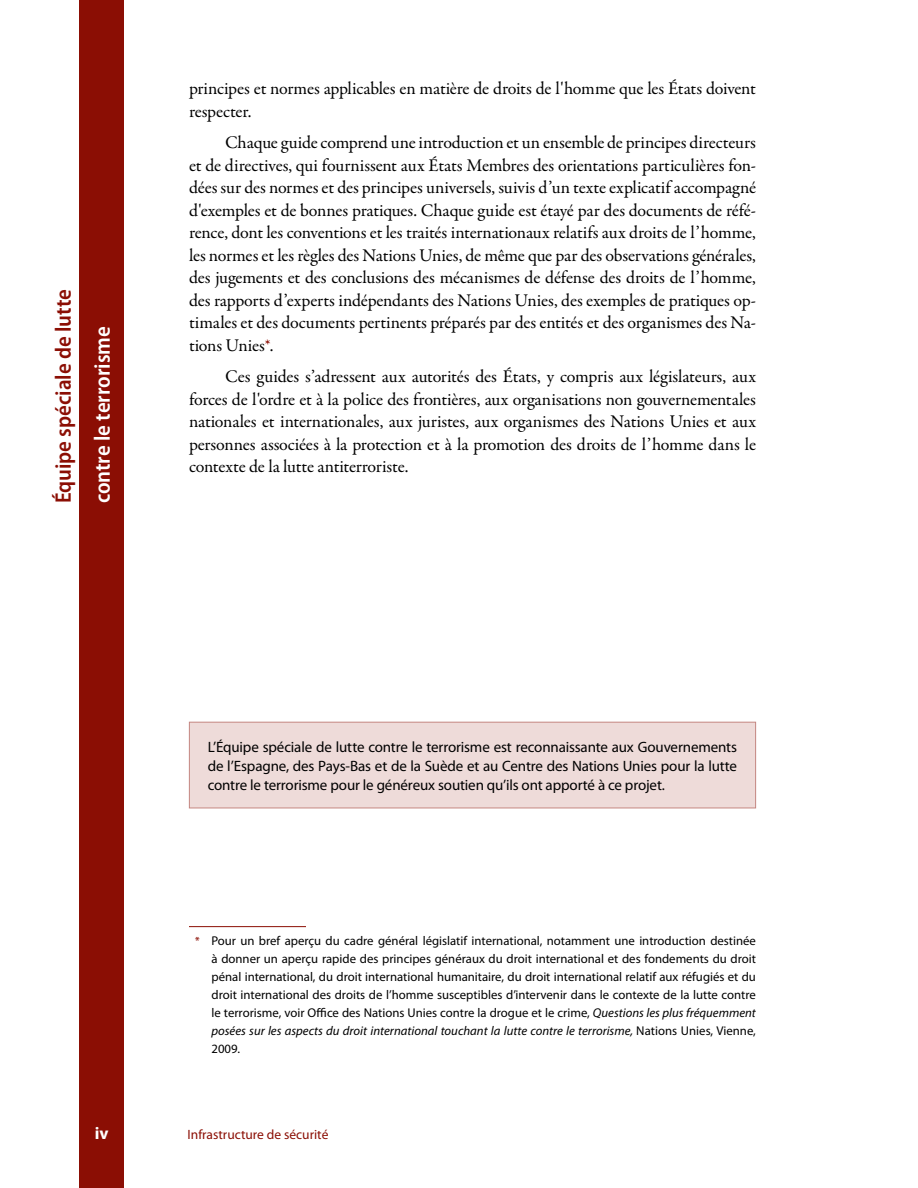
<style>
.page{position:relative;width:918px;height:1188px;background:#fff}
.page>*{position:absolute;margin:0;border:0;box-sizing:border-box;transform-origin:0 0}
.t1{font:600 semi-condensed 22.5px "Myriad Pro";color:#8b0e04}
.t2{font:600 semi-condensed 22.5px "Myriad Pro";color:#fff}
.t3{font:18px/22.5px "Garamond Premr Pro";letter-spacing:-.015em;color:#000;text-align:justify}
.t4{font:700 17.25px "Myriad Pro";color:#fff}
.t5{font:15px/18.9px "Myriad Pro";letter-spacing:-.01em;color:#000;text-align:justify}
.t6{font:13.5px "Myriad Pro";color:#8b0e04}
.t7{font:12.75px/18px "Myriad Pro";color:#000;text-align:justify}
.s1{color:#8b0e04}
.s2{font-weight:700;color:#fff}
.s3{font-weight:600;font-size:10.5px;color:#8b0e04}
.s4{font-style:italic}
</style>
<div class="page">
<div style="left:79px;top:0;width:45px;height:1188px;background:#8b0e04"></div>
<div style="left:189px;top:722px;width:567px;height:86px;background:#eedbd9"></div>
<div style="left:189px;top:722px;width:567px;height:86px;border:1px solid #c58782"></div>
<hr style="left:189px;top:926px;width:117px;height:1px;background:#8b0e04">
<p class="t1" style="left:51px;top:503px;width:216px;rotate:-90deg">Équipe spéciale de lutte</p>
<p class="t2" style="left:90px;top:503px;width:179px;rotate:-90deg">contre le terrorisme</p>
<p class="t3" style="left:189px;top:78px;width:568px">principes et normes applicables en matière de droits de l'homme que les États doivent respecter.</p>
<p class="t3" style="left:189px;top:132px;width:569px;text-indent:36px">Chaque guide comprend une introduction et un ensemble de principes directeurs et de directives, qui fournissent aux États Membres des orientations particulières fon&shy;dées sur des normes et des principes universels, suivis d’un texte explicatif accompagné d'exemples et de bonnes pratiques. Chaque guide est étayé par des documents de réfé&shy;rence, dont les conventions et les traités internationaux relatifs aux droits de l’homme, les normes et les règles des Nations Unies, de même que par des observations générales, des jugements et des conclusions des mécanismes de défense des droits de l’homme, des rapports d’experts indépendants des Nations Unies, des exemples de pratiques op&shy;timales et des documents pertinents préparés par des entités et des organismes des Na&shy;tions Unies<span class="s1">*</span>.</p>
<p class="t3" style="left:189px;top:366px;width:569px;text-indent:36px">Ces guides s’adressent aux autorités des États, y compris aux législateurs, aux forces de l'ordre et à la police des frontières, aux organisations non gouvernementales nationales et internationales, aux juristes, aux organismes des Nations Unies et aux personnes associées à la protection et à la promotion des droits de l’homme dans le contexte de la lutte antiterroriste.</p>
<p class="t4" style="left:95px;top:1122px;width:15px">iv</p>
<p class="t5" style="left:208px;top:737px;width:531px">L’Équipe spéciale de lutte contre le terrorisme est reconnaissante aux Gouvernements de l’Espagne, des Pays-Bas et de la Suède et au Centre des Nations Unies pour la lutte contre le terrorisme pour le généreux soutien qu’ils ont apporté à ce projet.</p>
<p class="t7" style="left:212px;top:932px;width:546px;text-indent:-22px"><span class="s2">*</span><span class="s3">*</span> Pour un bref aperçu du cadre général législatif international, notamment une introduction destinée à donner un aperçu rapide des principes généraux du droit international et des fondements du droit pénal international, du droit international humanitaire, du droit international relatif aux réfugiés et du droit international des droits de l’homme susceptibles d’intervenir dans le contexte de la lutte contre le terrorisme, voir Office des Nations Unies contre la drogue et le crime, <span class="s4">Questions les plus fréquemment posées sur les aspects du droit international touchant la lutte contre le terrorisme,</span> Nations Unies, Vienne, 2009.</p>
<p class="t6" style="left:188px;top:1126px;width:142px">Infrastructure de sécurité</p>
</div>
